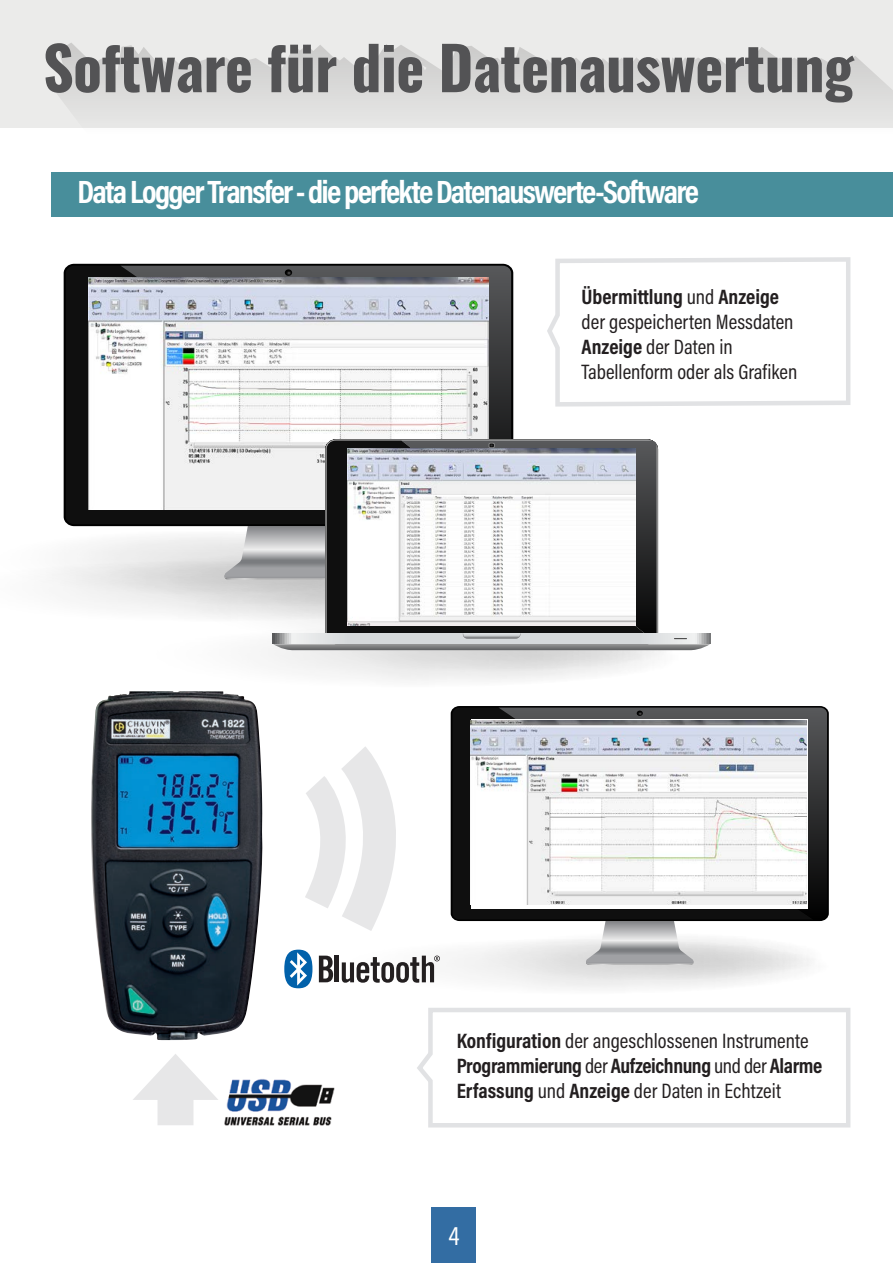
<style>
.page{position:relative;width:893px;height:1263px;background:#fff}
.page>*{position:absolute;margin:0;border:0;box-sizing:border-box;transform-origin:0 0}
.t1{font:700 59.7px "Oswald";letter-spacing:-.01em;color:#535355}
.t2{font:700 32.55px "Acumin Pro Cond";letter-spacing:-.055em;color:#fff}
.t3{font:27px "Acumin Pro Cond";color:#fff}
.t4{font:700 21px/25.2px "Acumin Pro Cond";letter-spacing:-.02em;color:#231f20}
.t5{font:21px/25.2px "Acumin Pro Cond";color:#231f20}
.s1{font-weight:700}
.s2{font-weight:400}
</style>
<div class="page">
<div style="left:432px;top:1208px;width:44px;height:55px;background:#336da3"></div>
<div style="left:0;top:0;width:893px;height:128px;background:#ebebea"></div>
<svg style="left:52px;top:526px;width:273px;height:96px"></svg>
<div style="left:66px;top:266px;width:54px;height:258px;background:#0f0f0f"></div>
<svg style="left:120px;top:266px;width:391px;height:258px"></svg>
<svg style="left:285px;top:269px;width:7px;height:7px"></svg>
<img style="left:88px;top:278px;width:400px;height:232px">
<div style="left:52px;top:172px;width:841px;height:45px;background:#488e9b"></div>
<svg style="left:547px;top:257px;width:304px;height:150px"></svg>
<svg style="left:417px;top:1008px;width:434px;height:120px"></svg>
<svg style="left:52px;top:43px;width:841px;height:65px;fill:#dcdbda"></svg>
<div style="left:125px;top:626px;width:560px;height:62px;background:#f9f9f9;border-radius:50%"></div>
<svg style="left:279px;top:619px;width:401px;height:53px;fill:#e3e3e3"></svg>
<svg style="left:327px;top:440px;width:328px;height:193px;fill:#0f0f0f"></svg>
<svg style="left:273px;top:633px;width:437px;height:17px"></svg>
<svg style="left:489px;top:443px;width:5px;height:5px"></svg>
<img style="left:347px;top:449px;width:289px;height:177px">
<div style="left:322px;top:938px;width:512px;height:57px;background:#f7f7f7;border-radius:50%"></div>
<svg style="left:462px;top:932px;width:366px;height:48px;fill:#e9e9e9"></svg>
<svg style="left:585px;top:921px;width:109px;height:44px"></svg>
<svg style="left:451px;top:706px;width:378px;height:215px;fill:#060606"></svg>
<div style="left:452px;top:708px;width:46px;height:211px;background:#0f0f0f"></div>
<svg style="left:498px;top:708px;width:329px;height:211px"></svg>
<div style="left:472px;top:719px;width:336px;height:189px;background:#fff"></div>
<svg style="left:637px;top:711px;width:6px;height:5px"></svg>
<img style="left:470px;top:720px;width:336px;height:185px">
<img style="left:91px;top:691px;width:172px;height:349px">
<svg style="left:305px;top:747px;width:91px;height:184px"></svg>
<svg style="left:319px;top:956px;width:14px;height:26px"></svg>
<hr style="left:335px;top:956px;width:4px;height:26px;background:#231f20">
<svg style="left:284px;top:950px;width:28px;height:38px"></svg>
<svg style="left:342px;top:955px;width:98px;height:28px"></svg>
<img style="left:224px;top:1079px;width:111px;height:47px">
<div style="left:157px;top:1084px;width:36px;height:41px;background:#e7e7e8"></div>
<svg style="left:133px;top:1054px;width:85px;height:46px"></svg>
<h1 class="t1" style="left:43px;top:26px;width:812px">Software für die Datenauswertung</h1>
<h2 class="t2" style="left:78px;top:171px;width:623px">Data Logger Transfer - die perfekte Datenauswerte-Software</h2>
<p class="t5" style="left:582px;top:283px;width:217px"><span class="s1">Übermittlung</span> und <span class="s1">Anzeige </span>der gespeicherten Messdaten<br><span class="s1">Anzeige</span> der Daten in<br>Tabellenform oder als Grafiken</p>
<p class="t4" style="left:457px;top:1027px;width:367px">Konfiguration <span class="s2">der angeschlossenen Instrumente<br></span>Programmierung <span class="s2">der</span> Aufzeichnung <span class="s2">und der</span> Alarme<br>Erfassung <span class="s2">und</span> Anzeige <span class="s2">der Daten in Echtzeit</span></p>
<p class="t3" style="left:449px;top:1218px;width:13px">4</p>
</div>
